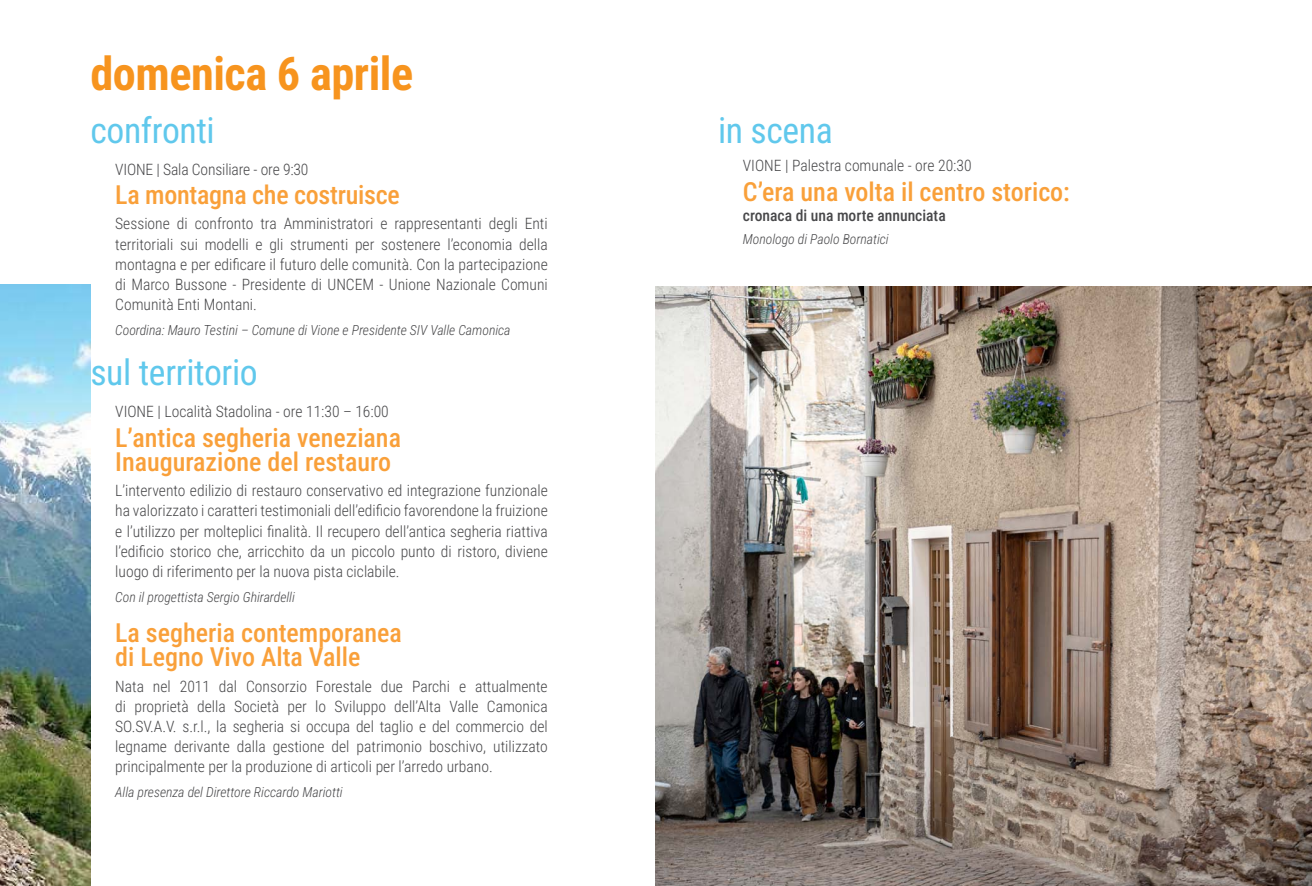
<style>
.page{position:relative;width:1312px;height:886px;background:#fff}
.page>*{position:absolute;margin:0;border:0;box-sizing:border-box;transform-origin:0 0}
.t1{font:700 46.25px "Roboto Condensed";letter-spacing:-.01em;color:#f7941e}
.t2{font:35.62px "Roboto Condensed";letter-spacing:-.01em;color:#60c8ec}
.t3{font:500 26px/24.1px "Roboto Condensed";color:#f9a03a}
.t4{font:300 15.62px/20.2px "Roboto Condensed";color:#48484a;text-align:justify}
.t5{font:500 15.62px "Roboto Condensed";color:#48484a}
.t6{font:italic 300 13.75px "Roboto Condensed";color:#48484a}
</style>
<div class="page">
<img style="left:0;top:284px;width:90px;height:602px">
<img style="left:656px;top:287px;width:655px;height:599px">
<h1 class="t1" style="left:90px;top:41px;width:324px">domenica 6 aprile</h1>
<h2 class="t2" style="left:90px;top:105px;width:126px">confronti</h2>
<p class="t4" style="left:115px;top:158px;width:195px">VIONE | Sala Consiliare - ore 9:30</p>
<h3 class="t3" style="left:115px;top:182px;width:286px">La montagna che costruisce</h3>
<p class="t4" style="left:115px;top:213px;width:434px">Sessione di confronto tra Amministratori e rappresentanti degli Enti territoriali sui modelli e gli strumenti per sostenere l’economia della montagna e per edificare il futuro delle comunità. Con la partecipazione di Marco Bussone - Presidente di UNCEM - Unione Nazionale Comuni Comunità Enti Montani.</p>
<p class="t6" style="left:115px;top:321px;width:397px">Coordina: Mauro Testini – Comune di Vione e Presidente SIV Valle Camonica</p>
<h2 class="t2" style="left:90px;top:348px;width:169px">sul territorio</h2>
<p class="t4" style="left:115px;top:401px;width:275px">VIONE | Località Stadolina - ore 11:30 – 16:00</p>
<h3 class="t3" style="left:115px;top:425px;width:287px">L’antica segheria veneziana<br>Inaugurazione del restauro</h3>
<p class="t4" style="left:115px;top:480px;width:434px">L’intervento edilizio di restauro conservativo ed integrazione funzionale ha valorizzato i caratteri testimoniali dell’edificio favorendone la fruizione e l’utilizzo per molteplici finalità. Il recupero dell’antica segheria riattiva l’edificio storico che, arricchito da un piccolo punto di ristoro, diviene luogo di riferimento per la nuova pista ciclabile.</p>
<p class="t6" style="left:115px;top:587px;width:181px">Con il progettista Sergio Ghirardelli</p>
<h3 class="t3" style="left:115px;top:620px;width:288px">La segheria contemporanea di Legno Vivo Alta Valle</h3>
<p class="t4" style="left:115px;top:675px;width:434px">Nata nel 2011 dal Consorzio Forestale due Parchi e attualmente di proprietà della Società per lo Sviluppo dell’Alta Valle Camonica SO.SV.A.V. s.r.l., la segheria si occupa del taglio e del commercio del legname derivante dalla gestione del patrimonio boschivo, utilizzato principalmente per la produzione di articoli per l’arredo urbano.</p>
<p class="t6" style="left:115px;top:783px;width:229px">Alla presenza del Direttore Riccardo Mariotti</p>
<h2 class="t2" style="left:718px;top:105px;width:116px">in scena</h2>
<p class="t4" style="left:742px;top:155px;width:230px">VIONE | Palestra comunale - ore 20:30</p>
<h3 class="t3" style="left:742px;top:179px;width:328px">C’era una volta il centro storico:</h3>
<p class="t5" style="left:742px;top:205px;width:204px">cronaca di una morte annunciata</p>
<p class="t6" style="left:742px;top:229px;width:147px">Monologo di Paolo Bornatici</p>
</div>
